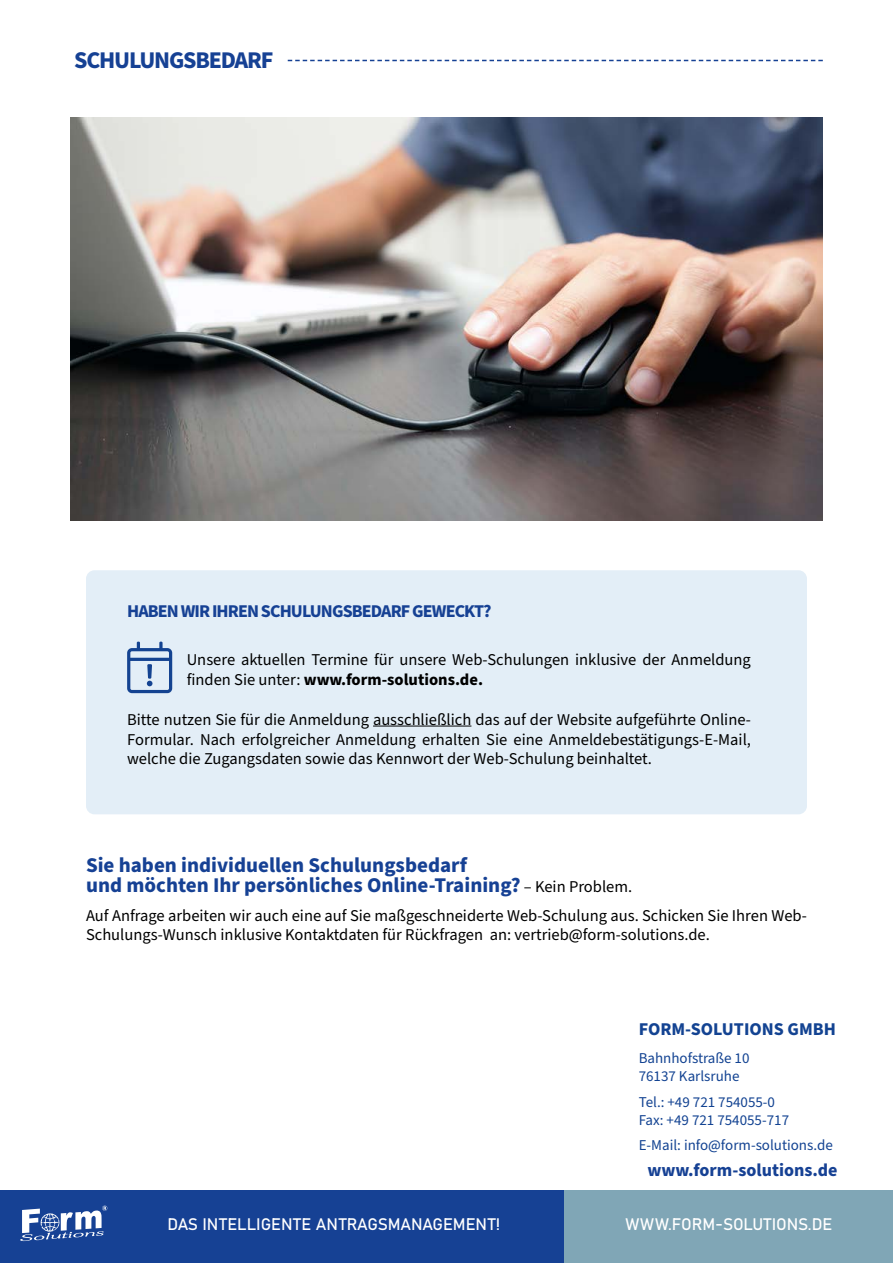
<style>
.page{position:relative;width:893px;height:1263px;background:#fff}
.page>*{position:absolute;margin:0;border:0;box-sizing:border-box;transform-origin:0 0}
.t1{font:700 24px "Source Sans Pro";letter-spacing:-.05em;color:#164194}
.t2{font:700 21px/19.8px "Source Sans Pro";color:#164194}
.t3{font:700 18px "Source Sans Pro";letter-spacing:-.05em;color:#164194}
.t4{font:700 18px "Source Sans Pro";color:#164194}
.t5{font:700 18px "Source Sans Pro";color:#134392}
.t6{font:16.5px/19.8px "Source Sans Pro";color:#000}
.t7{font:16.5px "Bahnschrift";color:#fff}
.t8{font:15px/18px "Source Sans Pro";color:#134392}
.s1{font-weight:700}
.s2{font-weight:400;font-size:16.5px;color:#000}
</style>
<div class="page">
<div style="left:0;top:1191px;width:565px;height:72px;background:#164194"></div>
<div style="left:565px;top:1191px;width:328px;height:72px;background:#80a6b6"></div>
<svg style="left:20px;top:1205px;width:87px;height:36px"></svg>
<div style="left:86px;top:570px;width:721px;height:244px;background:#e3eef7;border-radius:9px"></div>
<hr style="left:373px;top:726px;width:98px;height:1px;background:#000">
<svg style="left:127px;top:642px;width:45px;height:51px"></svg>
<svg style="left:288px;top:60px;width:535px;height:1px"></svg>
<img style="left:71px;top:118px;width:752px;height:403px">
<h1 class="t1" style="left:74px;top:44px;width:201px">SCHULUNGSBEDARF</h1>
<p class="t3" style="left:127px;top:599px;width:366px">HABEN WIR IHREN SCHULUNGSBEDARF GEWECKT?</p>
<p class="t6" style="left:187px;top:650px;width:566px">Unsere aktuellen Termine für unsere Web-Schulungen inklusive der Anmeldung finden Sie unter: <span class="s1">www.form-solutions.de.</span></p>
<p class="t6" style="left:127px;top:710px;width:625px;text-align:justify">Bitte nutzen Sie für die Anmeldung ausschließlich das auf der Website aufgeführte Online-Formular. Nach erfolgreicher Anmeldung erhalten Sie eine Anmeldebestätigungs-E-Mail, welche die Zugangsdaten sowie das Kennwort der Web-Schulung beinhaltet.</p>
<p class="t2" style="left:86px;top:856px;width:548px">Sie haben individuellen Schulungsbedarf<br>und möchten Ihr persönliches Online-Training? <span class="s2">– Kein Problem.</span></p>
<p class="t6" style="left:86px;top:906px;width:722px">Auf Anfrage arbeiten wir auch eine auf Sie maßgeschneiderte Web-Schulung aus. Schicken Sie Ihren Web-<br>Schulungs-Wunsch inklusive Kontaktdaten für Rückfragen an: vertrieb@form-solutions.de.</p>
<p class="t5" style="left:639px;top:1016px;width:199px">FORM-SOLUTIONS GMBH</p>
<p class="t8" style="left:639px;top:1050px;width:112px">Bahnhofstraße 10<br>76137 Karlsruhe</p>
<p class="t8" style="left:639px;top:1093px;width:152px">Tel.: +49 721 754055-0<br>Fax: +49 721 754055-717</p>
<p class="t8" style="left:639px;top:1137px;width:196px">E-Mail: info@form-solutions.de</p>
<p class="t4" style="left:647px;top:1157px;width:192px">www.form-solutions.de</p>
<p class="t7" style="left:167px;top:1212px;width:334px">DAS INTELLIGENTE ANTRAGSMANAGEMENT!</p>
<p class="t7" style="left:625px;top:1212px;width:208px">WWW.FORM-SOLUTIONS.DE</p>
</div>
